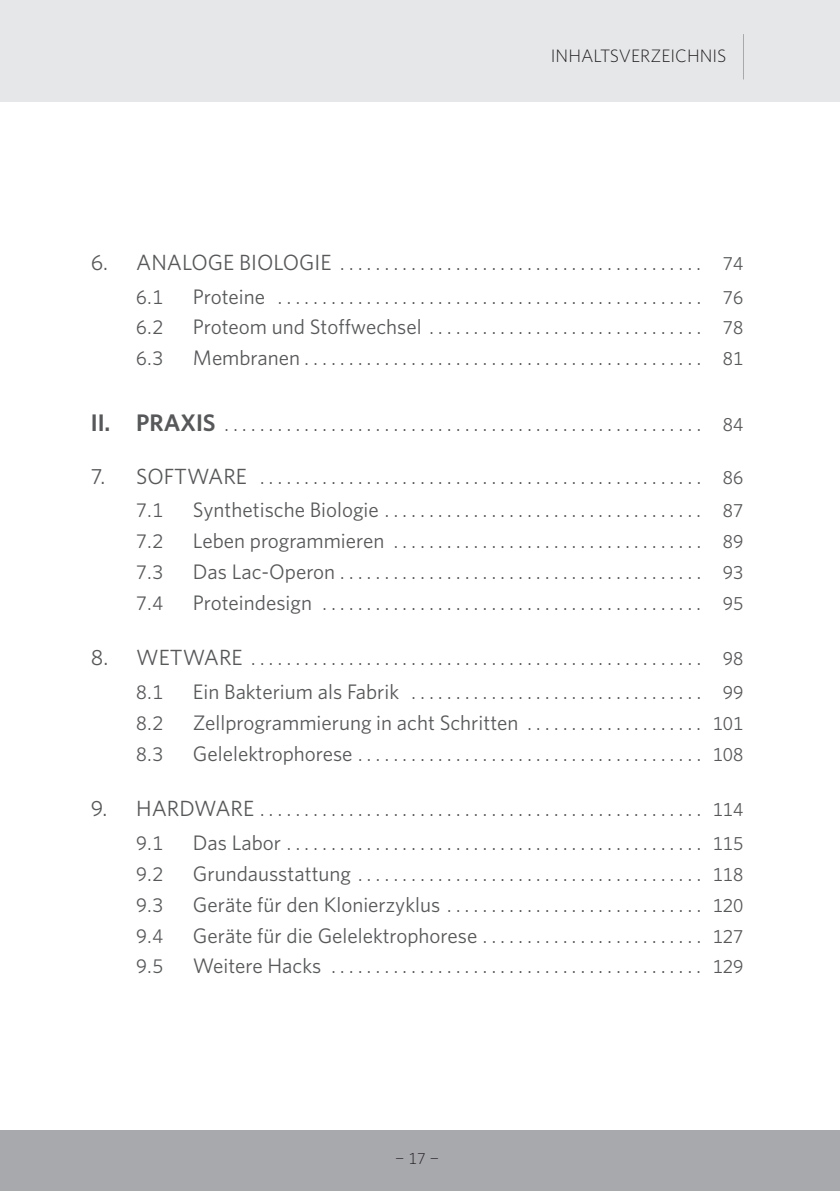
<style>
.page{position:relative;width:840px;height:1191px;background:#fff}
.page>*{position:absolute;margin:0;border:0;box-sizing:border-box;transform-origin:0 0}
.t1{font:21px "Whitney";color:#57585a}
.t2{font:20px "Whitney";color:#57585a}
.t3{font:20px "Whitney Numeric";color:#57585a}
.t4{font:19px "Whitney Numeric";color:#57585a}
.t5{font:300 18px "Whitney";color:#231f20}
.t6{font:300 16px "Whitney Numeric";color:#231f20}
.s1{font-size:22px}
.s2{font-family:"Whitney Numeric";font-size:19px}
.s3{font-size:21px}
.s4{font-weight:600;font-size:24px}
.s5{font-size:20px}
</style>
<div class="page">
<div style="left:0;top:1130px;width:839px;height:61px;background:#a8a9ad"></div>
<div style="left:0;top:0;width:839px;height:102px;background:#e6e7e9"></div>
<hr style="left:742px;top:34px;width:1px;height:45px;background:#a8a9ad">
<p class="t5" style="left:550px;top:46px;width:177px">INHALTSVERZEICHNIS</p>
<p class="t2" style="left:91px;top:251px;width:653px"><span class="s1">6. ANALOGE BIOLOGIE</span> . . . . . . . . . . . . . . . . . . . . . . . . . . . . . . . . . . . . . . . . . <span class="s2">74</span></p>
<p class="t3" style="left:136px;top:287px;width:28px">6.1</p>
<p class="t2" style="left:193px;top:285px;width:500px"><span class="s3">Proteine</span> . . . . . . . . . . . . . . . . . . . . . . . . . . . . . . . . . . . . . . . . . . . . . . .</p>
<p class="t4" style="left:722px;top:288px;width:22px">76</p>
<p class="t3" style="left:136px;top:318px;width:28px">6.2</p>
<p class="t2" style="left:193px;top:316px;width:500px"><span class="s3">Proteom und Stoffwechsel</span> . . . . . . . . . . . . . . . . . . . . . . . . . . . . . .</p>
<p class="t4" style="left:722px;top:319px;width:22px">78</p>
<p class="t3" style="left:136px;top:349px;width:28px">6.3</p>
<p class="t2" style="left:193px;top:346px;width:551px"><span class="s3">Membranen</span>............................................. <span class="s2">81</span></p>
<p class="t2" style="left:91px;top:412px;width:653px"><span class="s4">II. PRAXIS</span> . . . . . . . . . . . . . . . . . . . . . . . . . . . . . . . . . . . . . . . . . . . . . . . . . . . . . . <span class="s2">84</span></p>
<p class="t2" style="left:91px;top:465px;width:653px"><span class="s1">7. SOFTWARE</span> . . . . . . . . . . . . . . . . . . . . . . . . . . . . . . . . . . . . . . . . . . . . . . . . . . <span class="s2">86</span></p>
<p class="t3" style="left:136px;top:501px;width:28px">7.1</p>
<p class="t2" style="left:193px;top:498px;width:500px"><span class="s3">Synthetische Biologie</span> . . . . . . . . . . . . . . . . . . . . . . . . . . . . . . . . . . .</p>
<p class="t4" style="left:722px;top:502px;width:22px">87</p>
<p class="t3" style="left:136px;top:532px;width:28px">7.2</p>
<p class="t2" style="left:193px;top:529px;width:500px"><span class="s3">Leben programmieren</span> . . . . . . . . . . . . . . . . . . . . . . . . . . . . . . . . . .</p>
<p class="t4" style="left:722px;top:533px;width:22px">89</p>
<p class="t3" style="left:136px;top:563px;width:28px">7.3</p>
<p class="t2" style="left:193px;top:560px;width:500px"><span class="s3">Das Lac-Operon</span> . . . . . . . . . . . . . . . . . . . . . . . . . . . . . . . . . . . . . . . .</p>
<p class="t4" style="left:722px;top:563px;width:22px">93</p>
<p class="t3" style="left:136px;top:593px;width:28px">7.4</p>
<p class="t2" style="left:193px;top:591px;width:500px"><span class="s3">Proteindesign</span> . . . . . . . . . . . . . . . . . . . . . . . . . . . . . . . . . . . . . . . . . .</p>
<p class="t4" style="left:722px;top:594px;width:22px">95</p>
<p class="t2" style="left:91px;top:646px;width:653px"><span class="s1">8. WETWARE</span> . . . . . . . . . . . . . . . . . . . . . . . . . . . . . . . . . . . . . . . . . . . . . . . . . . . <span class="s2">98</span></p>
<p class="t3" style="left:136px;top:683px;width:28px">8.1</p>
<p class="t2" style="left:193px;top:680px;width:500px"><span class="s3">Ein Bakterium als Fabrik</span> . . . . . . . . . . . . . . . . . . . . . . . . . . . . . . . .</p>
<p class="t4" style="left:722px;top:683px;width:22px">99</p>
<p class="t3" style="left:136px;top:713px;width:28px">8.2</p>
<p class="t1" style="left:193px;top:710px;width:551px">Zellprogrammierung in acht Schritten <span class="s5">. . . . . . . . . . . . . . . . . . .</span> <span class="s2">101</span></p>
<p class="t3" style="left:136px;top:744px;width:28px">8.3</p>
<p class="t2" style="left:193px;top:742px;width:551px"><span class="s3">Gelelektrophorese</span> . . . . . . . . . . . . . . . . . . . . . . . . . . . . . . . . . . . . . . <span class="s2">108</span></p>
<p class="t2" style="left:91px;top:797px;width:653px"><span class="s1">9. HARDWARE</span> . . . . . . . . . . . . . . . . . . . . . . . . . . . . . . . . . . . . . . . . . . . . . . . . . . <span class="s2">114</span></p>
<p class="t3" style="left:136px;top:833px;width:28px">9.1</p>
<p class="t2" style="left:193px;top:831px;width:551px"><span class="s3">Das Labor</span> . . . . . . . . . . . . . . . . . . . . . . . . . . . . . . . . . . . . . . . . . . . . . . <span class="s2">115</span></p>
<p class="t3" style="left:136px;top:864px;width:28px">9.2</p>
<p class="t2" style="left:193px;top:862px;width:551px"><span class="s3">Grundausstattung</span> . . . . . . . . . . . . . . . . . . . . . . . . . . . . . . . . . . . . . . <span class="s2">118</span></p>
<p class="t3" style="left:136px;top:895px;width:28px">9.3</p>
<p class="t2" style="left:193px;top:893px;width:551px"><span class="s3">Geräte für den Klonierzyklus</span> . . . . . . . . . . . . . . . . . . . . . . . . . . . . <span class="s2">120</span></p>
<p class="t3" style="left:136px;top:926px;width:28px">9.4</p>
<p class="t1" style="left:193px;top:922px;width:551px">Geräte für die Gelelektrophorese <span class="s5">. . . . . . . . . . . . . . . . . . . . . . . .</span> <span class="s2">127</span></p>
<p class="t3" style="left:136px;top:957px;width:28px">9.5</p>
<p class="t2" style="left:193px;top:954px;width:551px"><span class="s3">Weitere Hacks</span> . . . . . . . . . . . . . . . . . . . . . . . . . . . . . . . . . . . . . . . . . <span class="s2">129</span></p>
<p class="t6" style="left:395px;top:1151px;width:45px">- 17 -</p>
</div>
